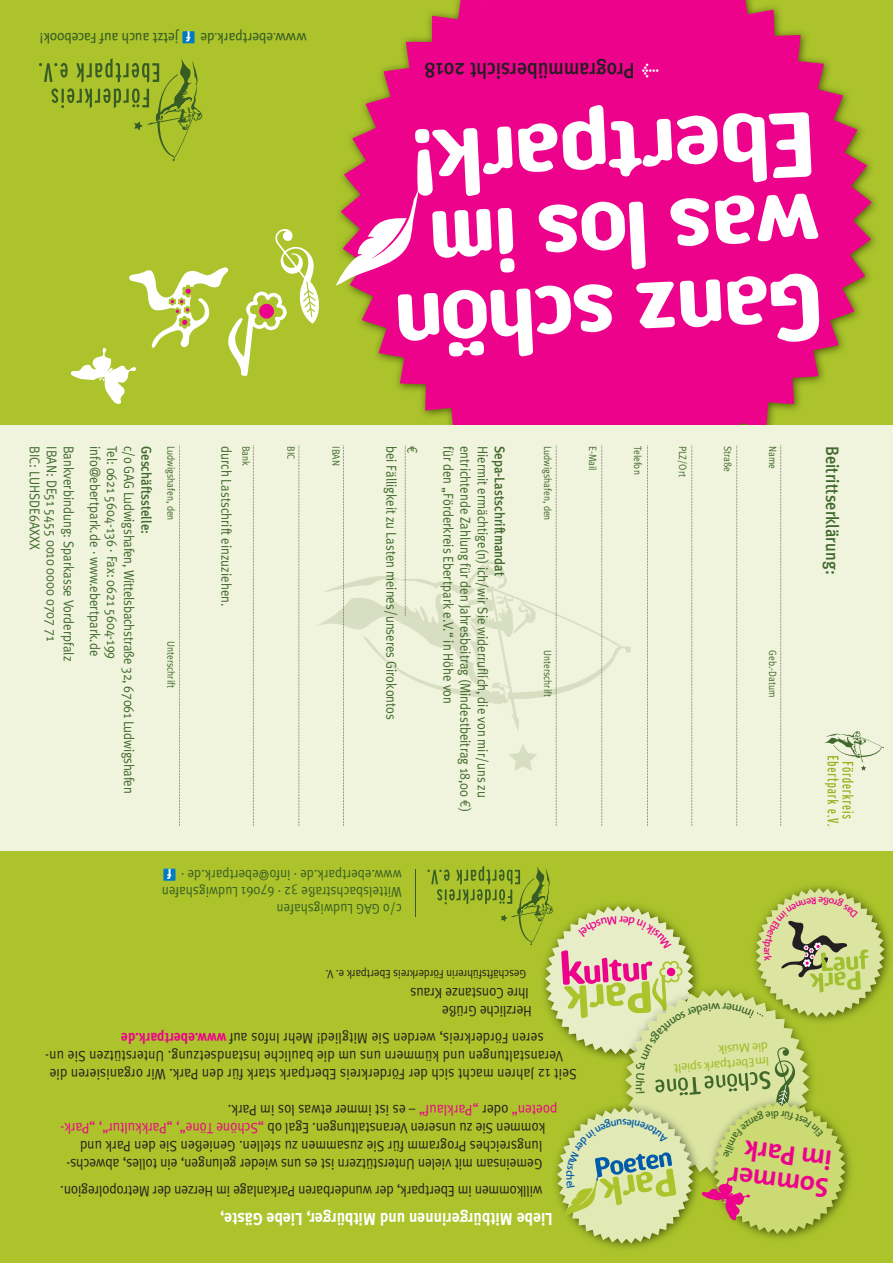
<style>
.page{position:relative;width:893px;height:1263px;background:#acc32b}
.page>*{position:absolute;margin:0;border:0;box-sizing:border-box;transform-origin:0 0}
.t1{font:700 87px/81.3px "Amoebia";color:#fff}
.t2{font:700 27.6px/27.5px "The Sans";color:#ed028c}
.t3{font:500 21.9px "Meta Plus";color:#231f20;scale:.9 1}
.t4{font:500 18px "Meta Plus";letter-spacing:.005em;color:#40682c;scale:.9 1}
.t5{font:700 17.25px "Meta Plus";color:#fff;scale:.9 1}
.t6{font:700 15.45px "Meta Plus";color:#fff;scale:.9 1}
.t7{font:15px/27px "Meta Plus Normal";letter-spacing:.005em;color:#231f20;scale:.9 1}
.t8{font:14.55px "The Sans";color:#375d25;scale:.9 1}
.t9{font:14.25px "Meta Plus Normal";color:#40682c;scale:.9 1}
.t10{font:14.25px/17.1px "Meta Plus Normal";letter-spacing:.01em;color:#375d25;scale:.9 1}
.t11{font:500 14.25px "Meta Plus";color:#40682c;scale:.9 1}
.t12{font:14.25px "Euro Mono";color:#40682c;scale:.9 1}
.t13{font:12.45px/14.7px "The Sans";color:#a3bb29}
.t14{font:12px "Meta Plus Normal";letter-spacing:-.005em;color:#231f20;scale:.9 1}
.t15{font:10.5px "Meta Plus Normal";color:#40682c;scale:.9 1}
.s1{font-family:"Euro Mono"}
.s2{font-family:"Meta Plus";font-weight:700;color:#ed028c}
.s3{color:#ed028c}
</style>
<div class="page">
<svg style="left:342px;top:0;width:530px;height:425px;fill:#ed028c"></svg>
<div style="left:0;top:425px;width:893px;height:425px;background:#f0f4dc"></div>
<div style="left:163px;top:869px;width:12px;height:12px;background:#007bc3"></div>
<svg style="left:167px;top:869px;width:4px;height:10px"></svg>
<div style="left:182px;top:31px;width:13px;height:12px;background:#007bc3"></div>
<svg style="left:186px;top:31px;width:4px;height:10px"></svg>
<svg style="left:39px;top:58px;width:163px;height:103px"></svg>
<svg style="left:71px;top:229px;width:248px;height:175px"></svg>
<img style="left:884px;top:927px;width:6px;height:53px">
<svg style="left:336px;top:184px;width:84px;height:102px"></svg>
<hr style="left:415px;top:869px;width:1px;height:48px;background:#375d25">
<svg style="left:316px;top:561px;width:315px;height:210px"></svg>
<svg style="left:780px;top:445px;width:1px;height:381px"></svg>
<svg style="left:736px;top:445px;width:1px;height:381px"></svg>
<svg style="left:691px;top:445px;width:1px;height:381px"></svg>
<svg style="left:647px;top:445px;width:1px;height:381px"></svg>
<svg style="left:601px;top:445px;width:1px;height:381px"></svg>
<svg style="left:556px;top:445px;width:1px;height:381px"></svg>
<svg style="left:343px;top:445px;width:1px;height:381px"></svg>
<svg style="left:253px;top:445px;width:1px;height:381px"></svg>
<svg style="left:299px;top:445px;width:1px;height:381px"></svg>
<svg style="left:179px;top:445px;width:1px;height:381px"></svg>
<svg style="left:405px;top:445px;width:1px;height:171px"></svg>
<svg style="left:824px;top:731px;width:60px;height:95px"></svg>
<svg style="left:427px;top:866px;width:457px;height:378px"></svg>
<p class="t8" style="left:178px;top:50px;width:156px;rotate:-180deg">jetzt auch auf Facebook!</p>
<p class="t8" style="left:307px;top:50px;width:120px;rotate:-180deg">www.ebertpark.de</p>
<h3 class="t3" style="left:635px;top:83px;width:235px;rotate:-180deg">Programmübersicht 2018</h3>
<p class="t6" style="left:659px;top:81px;width:21px;rotate:-180deg">&gt;</p>
<h1 class="t1" style="left:824px;top:344px;width:430px;rotate:177deg">Ganz schön was los im<br>Ebertpark!</h1>
<p class="t9" style="left:43px;top:446px;width:117px;rotate:90deg">BIC: LUHSDE6AXXX</p>
<p class="t9" style="left:60px;top:446px;width:219px;rotate:90deg">IBAN: DE51 5455 0010 0000 0707 71</p>
<p class="t9" style="left:77px;top:446px;width:241px;rotate:90deg">Bankverbindung: Sparkasse Vorderpfalz</p>
<p class="t9" style="left:103px;top:446px;width:235px;rotate:90deg">info@ebertpark.de · www.ebertpark.de</p>
<p class="t9" style="left:120px;top:446px;width:239px;rotate:90deg">Tel: 0621 5604-136 · Fax: 0621 5604-199</p>
<p class="t9" style="left:137px;top:446px;width:388px;rotate:90deg">c/o GAG Ludwigshafen, Wittelsbachstraße 32, 67061 Ludwigshafen</p>
<p class="t11" style="left:155px;top:446px;width:100px;rotate:90deg">Geschäftsstelle:</p>
<p class="t15" style="left:177px;top:446px;width:84px;rotate:90deg">Ludwigshafen, den</p>
<p class="t9" style="left:235px;top:446px;width:180px;rotate:90deg">durch Lastschrift einzuziehen.</p>
<p class="t15" style="left:252px;top:446px;width:24px;rotate:90deg">Bank</p>
<p class="t15" style="left:297px;top:446px;width:17px;rotate:90deg">BIC</p>
<p class="t15" style="left:342px;top:446px;width:24px;rotate:90deg">IBAN</p>
<p class="t9" style="left:400px;top:446px;width:306px;rotate:90deg">bei Fälligkeit zu Lasten meines/unseres Girokontos</p>
<p class="t12" style="left:421px;top:446px;width:10px;rotate:90deg">€</p>
<p class="t9" style="left:457px;top:446px;width:289px;rotate:90deg">für den „Förderkreis Ebertpark e.V.“ in Höhe von</p>
<p class="t9" style="left:474px;top:446px;width:408px;rotate:90deg">entrichtende Zahlung für den Jahresbeitrag (Mindestbeitrag 18,00 <span class="s1">€</span>)</p>
<p class="t9" style="left:491px;top:446px;width:392px;rotate:90deg">Hiermit ermächtige(n) ich/wir Sie widerruflich, die von mir/uns zu</p>
<p class="t11" style="left:508px;top:446px;width:146px;rotate:90deg">Sepa-Lastschriftmandat</p>
<p class="t15" style="left:177px;top:641px;width:54px;rotate:90deg">Unterschrift</p>
<p class="t15" style="left:554px;top:446px;width:84px;rotate:90deg">Ludwigshafen, den</p>
<p class="t15" style="left:599px;top:446px;width:29px;rotate:90deg">E-Mail</p>
<p class="t15" style="left:644px;top:446px;width:33px;rotate:90deg">Telefon</p>
<p class="t15" style="left:689px;top:446px;width:36px;rotate:90deg">PLZ/Ort</p>
<p class="t15" style="left:734px;top:446px;width:31px;rotate:90deg">Straße</p>
<p class="t15" style="left:554px;top:650px;width:54px;rotate:90deg">Unterschrift</p>
<p class="t10" style="left:402px;top:918px;width:268px;rotate:-180deg">c/o GAG Ludwigshafen<br>Wittelsbachstraße 32 · 67061 Ludwigshafen www.ebertpark.de · info@ebertpark.de ·</p>
<p class="t14" style="left:526px;top:981px;width:225px;rotate:-180deg">Geschäftsführerin Förderkreis Ebertpark e. V.</p>
<p class="t7" style="left:532px;top:1020px;width:136px;line-height:18px;rotate:-180deg">Herzliche Grüße<br>Ihre Constanze Kraus</p>
<p class="t15" style="left:779px;top:446px;width:27px;rotate:90deg">Name</p>
<p class="t4" style="left:843px;top:446px;width:144px;rotate:90deg">Beitrittserklärung:</p>
<p class="t15" style="left:779px;top:650px;width:54px;rotate:90deg">Geb.-Datum</p>
<p class="t7" style="left:544px;top:1052px;width:471px;rotate:-180deg">seren Förderkreis, werden Sie Mitglied! Mehr Infos auf <span class="s2">www.ebertpark.de</span></p>
<p class="t7" style="left:563px;top:1070px;width:577px;rotate:-180deg">Veranstaltungen und kümmern uns um die bauliche Instandsetzung. Unterstützen Sie un-</p>
<p class="t7" style="left:577px;top:1088px;width:587px;rotate:-180deg">Seit 12 Jahren macht sich der Förderkreis Ebertpark stark für den Park. Wir organi sieren die</p>
<p class="t7" style="left:557px;top:1124px;width:368px;rotate:-180deg"><span class="s3">poeten“</span> oder <span class="s3">„Parklauf“</span> – es ist immer etwas los im Park.</p>
<p class="t7" style="left:545px;top:1142px;width:540px;rotate:-180deg">kommen Sie zu unseren Veranstaltungen. Egal ob <span class="s3">„Schöne Töne“, „Parkkultur“, „Park-</span></p>
<p class="t7" style="left:542px;top:1160px;width:515px;rotate:-180deg">lungsreiches Programm für Sie zusammen zu stellen. Genießen Sie den Park und</p>
<p class="t7" style="left:542px;top:1205px;width:537px;rotate:-180deg">willkommen im Ebertpark, der wunderbaren Parkanlage im Herzen der Metropolregion.<br>Gemeinsam mit vielen Unterstützern ist es uns wieder gelungen, ein tolles, abwechs-</p>
<p class="t5" style="left:553px;top:1229px;width:371px;rotate:-180deg">Liebe Mitbürgerinnen und Mitbürger, Liebe Gäste,</p>
<p class="t13" style="left:770px;top:1068px;width:97px;rotate:175deg">Im Ebertpark spielt die Musik</p>
<h2 class="t2" style="left:826px;top:1202px;width:101px;rotate:-173deg">Sommer im Park</h2>
</div>
